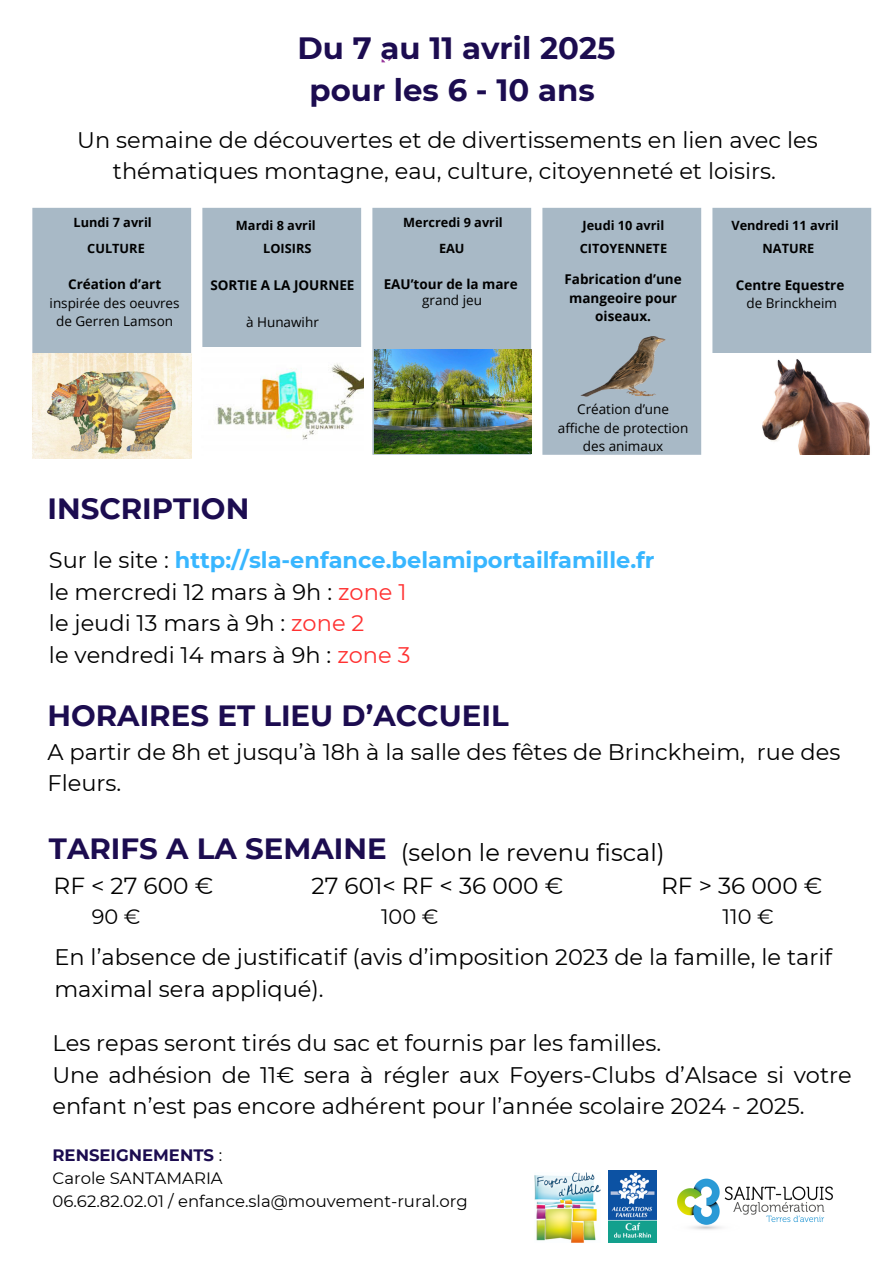
<style>
.page{position:relative;width:893px;height:1263px;background:#fff}
.page>*{position:absolute;margin:0;border:0;box-sizing:border-box;transform-origin:0 0}
.t1{font:700 30.75px/42.8px "Montserrat";color:#1c0c50;text-align:center}
.t2{font:700 29.25px "Montserrat";color:#1c0c50}
.t3{font:24px "Montserrat";color:#000}
.t4{font:23.25px "Montserrat";color:#000}
.t5{font:22.5px/31.5px "Montserrat";color:#000}
.t6{font:20.85px "Montserrat";color:#000}
.t7{font:16.5px/23.1px "Montserrat";color:#000}
.t8{font:13.5px/18.6px "Open Sans";color:#000;text-align:center}
.t9{font:700 13.5px/18.6px "Open Sans";color:#000;text-align:center}
.t10{font:700 12.75px "Open Sans";color:#000}
.s1{font-weight:700}
.s2{font-weight:700;color:#38b6ff}
.s3{color:#ff3131}
.s4{font-weight:700;color:#1c0c50}
</style>
<div class="page">
<svg style="left:32px;top:208px;width:839px;height:247px;background:#aebeca"></svg>
<img style="left:32px;top:353px;width:160px;height:106px">
<img style="left:580px;top:336px;width:85px;height:61px">
<img style="left:201px;top:347px;width:162px;height:108px">
<img style="left:711px;top:353px;width:160px;height:102px">
<img style="left:677px;top:1178px;width:156px;height:52px">
<img style="left:535px;top:1173px;width:65px;height:69px">
<img style="left:374px;top:349px;width:157px;height:104px">
<img style="left:608px;top:1171px;width:48px;height:71px">
<h6 class="t1" style="left:297px;top:26px;width:319px">Du 7 au 11 avril 2025 pour les 6 - 10 ans</h6>
<h6 class="t5" style="left:77px;top:124px;width:742px;text-align:center">Un semaine de découvertes et de divertissements en lien avec les thématiques montagne, eau, culture, citoyenneté et loisirs.</h6>
<h6 class="t10" style="left:73px;top:214px;width:80px">Lundi 7 avril</h6>
<h6 class="t10" style="left:236px;top:217px;width:81px">Mardi 8 avril</h6>
<p class="t10" style="left:403px;top:214px;width:101px">Mercredi 9 avril</p>
<h6 class="t10" style="left:582px;top:217px;width:83px">Jeudi 10 avril</h6>
<p class="t10" style="left:731px;top:217px;width:109px">Vendredi 11 avril</p>
<p class="t10" style="left:87px;top:239px;width:59px">CULTURE</p>
<h1 class="t10" style="left:263px;top:239px;width:50px">LOISIRS</h1>
<p class="t10" style="left:439px;top:239px;width:27px">EAU</p>
<p class="t10" style="left:580px;top:239px;width:89px">CITOYENNETE</p>
<h4 class="t10" style="left:762px;top:239px;width:53px">NATURE</h4>
<p class="t8" style="left:50px;top:275px;width:131px"><span class="s1">Création d’art </span>inspirée des oeuvres de Gerren Lamson</p>
<p class="t9" style="left:564px;top:270px;width:119px">Fabrication d’une mangeoire pour oiseaux.</p>
<p class="t9" style="left:210px;top:275px;width:146px">SORTIE A LA JOURNEE</p>
<p class="t9" style="left:384px;top:275px;width:135px">EAU’tour de la mare</p>
<p class="t8" style="left:246px;top:312px;width:74px">à Hunawihr</p>
<h1 class="t8" style="left:422px;top:290px;width:61px">grand jeu</h1>
<h6 class="t2" style="left:47px;top:490px;width:203px">INSCRIPTION</h6>
<p class="t8" style="left:558px;top:399px;width:132px">Création d’une affiche de protection des animaux</p>
<p class="t5" style="left:49px;top:544px;width:607px">Sur le site : <span class="s2">http://sla-enfance.belamiportailfamille.fr </span>le mercredi 12 mars à 9h : <span class="s3">zone 1<br></span>le jeudi 13 mars à 9h : <span class="s3">zone 2<br></span>le vendredi 14 mars à 9h : <span class="s3">zone 3</span></p>
<p class="t9" style="left:736px;top:275px;width:110px">Centre Equestre</p>
<p class="t8" style="left:746px;top:294px;width:92px">de Brinckheim</p>
<p class="t2" style="left:47px;top:697px;width:463px">HORAIRES ET LIEU D’ACCUEIL</p>
<p class="t5" style="left:47px;top:736px;width:794px">A partir de 8h et jusqu’à 18h à la salle des fêtes de Brinckheim, rue des<br>Fleurs.</p>
<p class="t2" style="left:49px;top:831px;width:339px">TARIFS A LA SEMAINE</p>
<h2 class="t3" style="left:401px;top:838px;width:266px">(selon le revenu fiscal)</h2>
<p class="t4" style="left:54px;top:871px;width:161px">RF &lt; 27 600 €</p>
<p class="t4" style="left:311px;top:871px;width:253px">27 601&lt; RF &lt; 36 000 €</p>
<p class="t4" style="left:661px;top:871px;width:163px">RF &gt; 36 000 €</p>
<p class="t6" style="left:92px;top:903px;width:50px">90 €</p>
<p class="t6" style="left:381px;top:903px;width:59px">100 €</p>
<p class="t6" style="left:722px;top:903px;width:53px">110 €</p>
<p class="t5" style="left:54px;top:941px;width:779px">En l’absence de justificatif (avis d’imposition 2023 de la famille, le tarif maximal sera appliqué).</p>
<h4 class="t5" style="left:52px;top:1027px;width:801px">Les repas seront tirés du sac et fournis par les familles.<br>Une adhésion de 11€ sera à régler aux Foyers-Clubs d’Alsace si votre enfant n’est pas encore adhérent pour l’année scolaire 2024 - 2025.</h4>
<h4 class="t7" style="left:52px;top:1143px;width:417px"><span class="s4">RENSEIGNEMENTS</span> :<br>Carole SANTAMARIA<br>06.62.82.02.01 / enfance.sla@mouvement-rural.org</h4>
</div>
